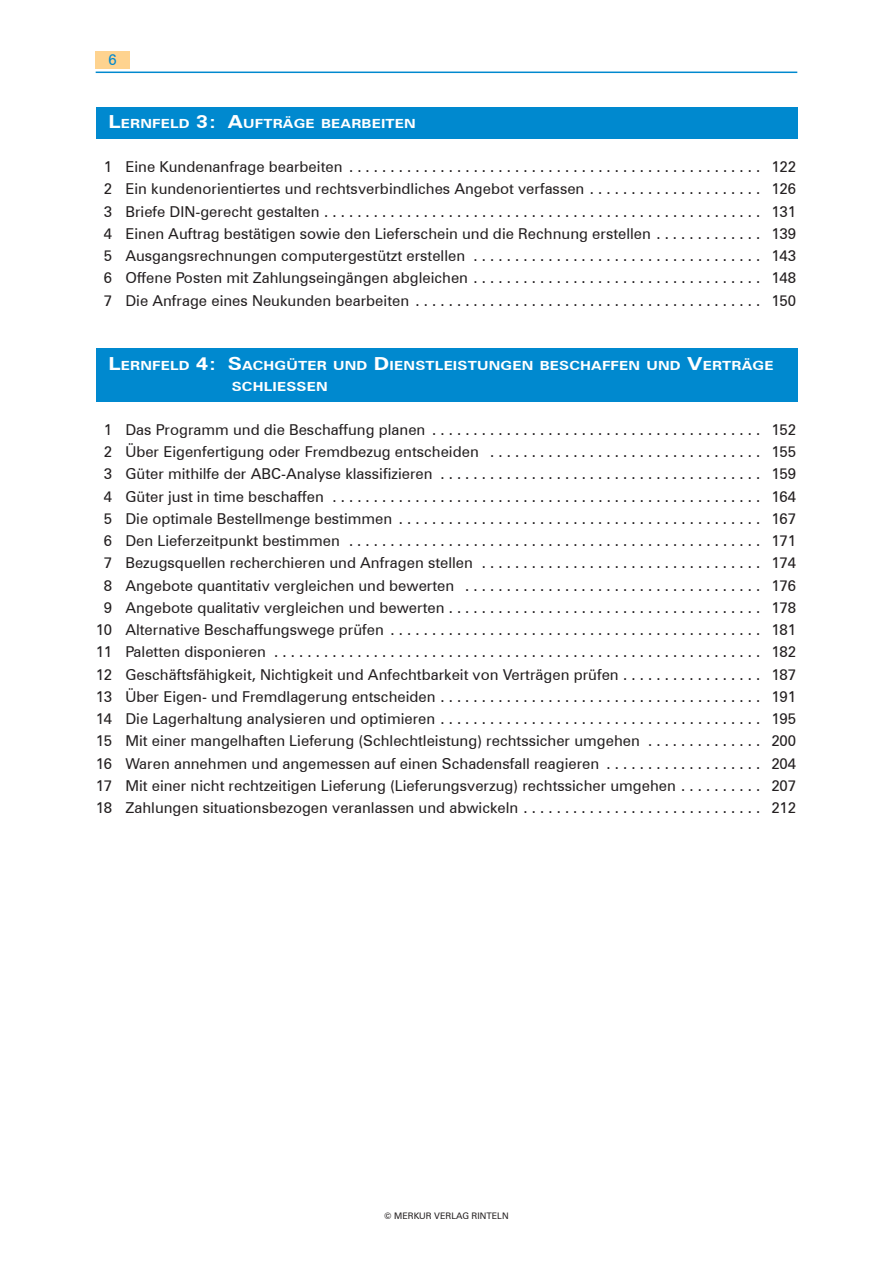
<style>
.page{position:relative;width:893px;height:1263px;background:#fff}
.page>*{position:absolute;margin:0;border:0;box-sizing:border-box;transform-origin:0 0}
._1__Ueberschrift{font:15px "Zurich BT";color:#231f20}
.Seitenzahl{font:15px "Zurich BT";color:#0089cf}
.Lernfeld{font:700 12.6px/21.6px "Zurich BT";letter-spacing:.015em;color:#fff;scale:1.2 1}
.t1{font:9px "Zurich BT";color:#231f20}
.s1{font-size:18px}
</style>
<div class="page">
<div style="left:96px;top:51px;width:34px;height:17px;background:#fed38f"></div>
<hr style="left:96px;top:72px;width:701px;height:1px;background:#0089cf">
<div style="left:96px;top:108px;width:701px;height:31px;background:#0089cf"></div>
<div style="left:96px;top:349px;width:701px;height:53px;background:#0089cf"></div>
<p class="Seitenzahl" style="left:109px;top:51px;width:10px">6</p>
<p class="Lernfeld" style="left:108px;top:113px;width:258px"><span class="s1">L</span>ERNFELD <span class="s1">3: A</span>UFTRÄG E BEARBEITEN</p>
<p class="_1__Ueberschrift" style="left:104px;top:158px;width:694px">1 Eine Kundenanfrage bearbeiten . . . . . . . . . . . . . . . . . . . . . . . . . . . . . . . . . . . . . . . . . . . . . . . . . . 122</p>
<p class="_1__Ueberschrift" style="left:104px;top:180px;width:694px">2 Ein kundenorientiertes und rechtsverbindliches Angebot verfassen . . . . . . . . . . . . . . . . . . . . . 126</p>
<p class="_1__Ueberschrift" style="left:104px;top:202px;width:694px">3 Briefe DIN-gerecht gestalten . . . . . . . . . . . . . . . . . . . . . . . . . . . . . . . . . . . . . . . . . . . . . . . . . . . . . 131</p>
<p class="_1__Ueberschrift" style="left:104px;top:224px;width:694px">4 Einen Auftrag bestätigen sowie den Lieferschein und die Rechnung erstellen . . . . . . . . . . . . . 139</p>
<p class="_1__Ueberschrift" style="left:104px;top:247px;width:694px">5 Ausgangsrechnungen computergestützt erstellen . . . . . . . . . . . . . . . . . . . . . . . . . . . . . . . . . . . 143</p>
<p class="_1__Ueberschrift" style="left:104px;top:269px;width:694px">6 Offene Posten mit Zahlungseingängen abgleichen . . . . . . . . . . . . . . . . . . . . . . . . . . . . . . . . . . . 148</p>
<p class="_1__Ueberschrift" style="left:104px;top:291px;width:694px">7 Die Anfrage eines Neukunden bearbeiten . . . . . . . . . . . . . . . . . . . . . . . . . . . . . . . . . . . . . . . . . . 150</p>
<p class="Lernfeld" style="left:232px;top:354px;width:453px;text-indent:-123px"><span class="s1">L</span>ERNFELD <span class="s1">4: S</span>ACHGÜTER UND <span class="s1">D</span>IENSTLEISTUNGEN BESCHAFFEN UND <span class="s1">V</span>ERTRÄGE<br>SCHLI</p>
<p class="Lernfeld" style="left:277px;top:376px;width:44px">ESSEN</p>
<p class="_1__Ueberschrift" style="left:104px;top:420px;width:694px">1 Das Programm und die Beschaffung planen . . . . . . . . . . . . . . . . . . . . . . . . . . . . . . . . . . . . . . . . 152</p>
<p class="_1__Ueberschrift" style="left:104px;top:443px;width:694px">2 Über Eigenfertigung oder Fremdbezug entscheiden . . . . . . . . . . . . . . . . . . . . . . . . . . . . . . . . . 155</p>
<p class="_1__Ueberschrift" style="left:104px;top:465px;width:694px">3 Güter mithilfe der ABC-Analyse klassifizieren . . . . . . . . . . . . . . . . . . . . . . . . . . . . . . . . . . . . . . . 159</p>
<p class="_1__Ueberschrift" style="left:104px;top:487px;width:694px">4 Güter just in time beschaffen . . . . . . . . . . . . . . . . . . . . . . . . . . . . . . . . . . . . . . . . . . . . . . . . . . . . 164</p>
<p class="_1__Ueberschrift" style="left:104px;top:509px;width:694px">5 Die optimale Bestellmenge bestimmen . . . . . . . . . . . . . . . . . . . . . . . . . . . . . . . . . . . . . . . . . . . . 167</p>
<p class="_1__Ueberschrift" style="left:104px;top:532px;width:694px">6 Den Lieferzeitpunkt bestimmen . . . . . . . . . . . . . . . . . . . . . . . . . . . . . . . . . . . . . . . . . . . . . . . . . . 171</p>
<p class="_1__Ueberschrift" style="left:104px;top:554px;width:694px">7 Bezugsquellen recherchieren und Anfragen stellen . . . . . . . . . . . . . . . . . . . . . . . . . . . . . . . . . . 174</p>
<p class="_1__Ueberschrift" style="left:104px;top:576px;width:694px">8 Angebote quantitativ vergleichen und bewerten . . . . . . . . . . . . . . . . . . . . . . . . . . . . . . . . . . . . 176</p>
<p class="_1__Ueberschrift" style="left:104px;top:598px;width:694px">9 Angebote qualitativ vergleichen und bewerten . . . . . . . . . . . . . . . . . . . . . . . . . . . . . . . . . . . . . . 178</p>
<p class="_1__Ueberschrift" style="left:96px;top:621px;width:702px">10 Alternative Beschaffungswege prüfen . . . . . . . . . . . . . . . . . . . . . . . . . . . . . . . . . . . . . . . . . . . . . 181</p>
<p class="_1__Ueberschrift" style="left:96px;top:643px;width:702px">11 Paletten disponieren........................................................... 182</p>
<p class="_1__Ueberschrift" style="left:96px;top:665px;width:702px">12 Geschäftsfähigkeit, Nichtigkeit und Anfechtbarkeit von Verträgen prüfen . . . . . . . . . . . . . . . . . 187</p>
<p class="_1__Ueberschrift" style="left:96px;top:687px;width:702px">13 Über Eigen- und Fremdlagerung entscheiden . . . . . . . . . . . . . . . . . . . . . . . . . . . . . . . . . . . . . . . 191</p>
<p class="_1__Ueberschrift" style="left:96px;top:710px;width:702px">14 Die Lagerhaltung analysieren und optimieren . . . . . . . . . . . . . . . . . . . . . . . . . . . . . . . . . . . . . . . 195</p>
<p class="_1__Ueberschrift" style="left:96px;top:732px;width:702px">15 Mit einer mangelhaften Lieferung (Schlechtleistung) rechtssicher umgehen . . . . . . . . . . . . . . 200</p>
<p class="_1__Ueberschrift" style="left:96px;top:754px;width:702px">16 Waren annehmen und angemessen auf einen Schadensfall reagieren . . . . . . . . . . . . . . . . . . . 204</p>
<p class="_1__Ueberschrift" style="left:96px;top:776px;width:702px">17 Mit einer nicht rechtzeitigen Lieferung (Lieferungsverzug) rechtssicher umgehen . . . . . . . . . . 207</p>
<p class="_1__Ueberschrift" style="left:96px;top:799px;width:702px">18 Zahlungen situationsbezogen veranlassen und abwickeln . . . . . . . . . . . . . . . . . . . . . . . . . . . . . 212</p>
<p class="t1" style="left:384px;top:1210px;width:126px">© MERKUR VERLAG RINTELN</p>
</div>
